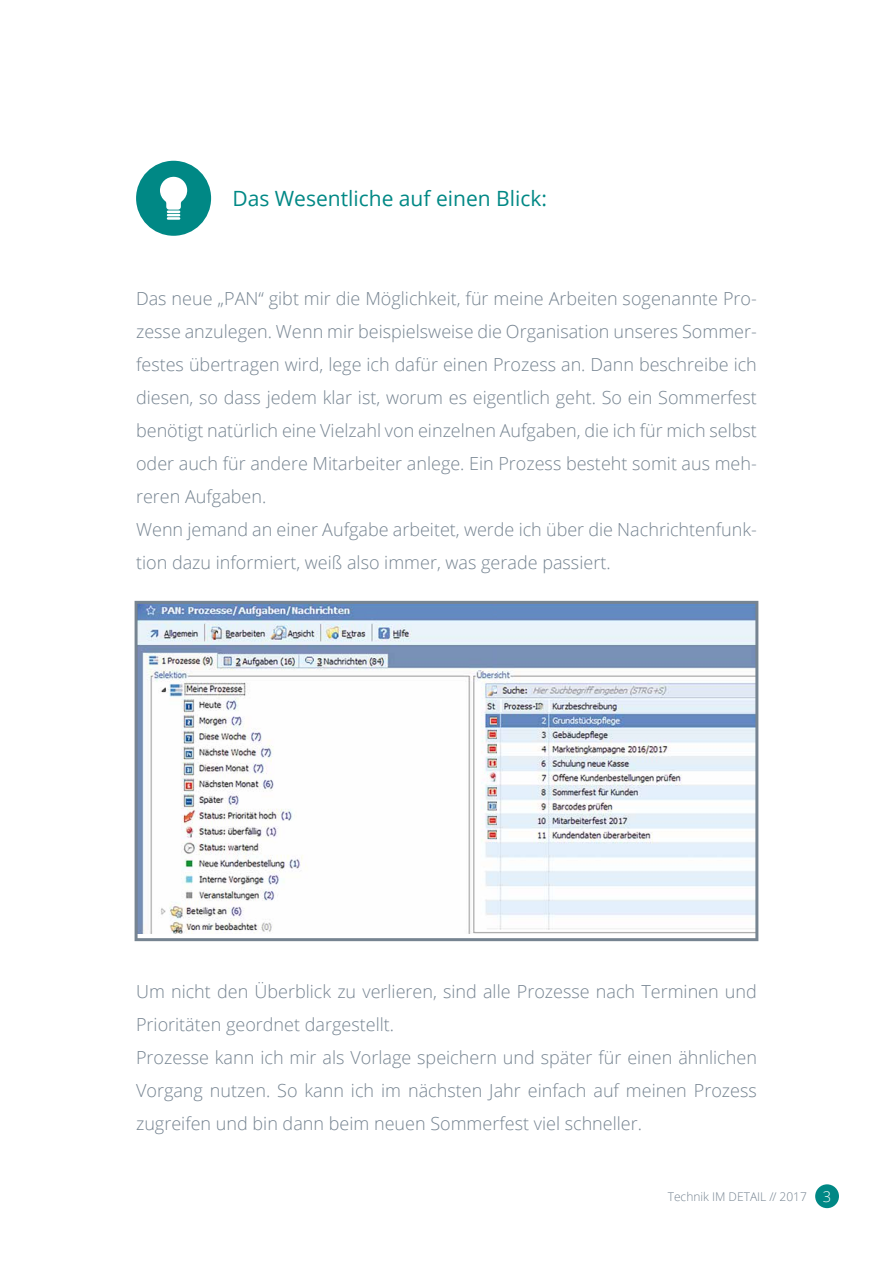
<style>
.page{position:relative;width:893px;height:1263px;background:#fff}
.page>*{position:absolute;margin:0;border:0;box-sizing:border-box;transform-origin:0 0}
.t1{font:21px "Open Sans";color:#008885}
.t2{font:300 18px/33px "Open Sans";color:#768491}
.t3{font:300 12px "Open Sans";color:#768491}
.s1{font-size:14.7px;color:#fff}
</style>
<div class="page">
<div style="left:815px;top:1184px;width:24px;height:24px;background:#008885;border-radius:50%"></div>
<div style="left:136px;top:161px;width:75px;height:75px;background:#008885;border-radius:50%"></div>
<svg style="left:160px;top:176px;width:27px;height:44px"></svg>
<svg style="left:135px;top:601px;width:623px;height:340px"></svg>
<p class="t1" style="left:232px;top:184px;width:316px">Das Wesentliche auf einen Blick:</p>
<p class="t2" style="left:136px;top:282px;width:622px">Das neue „PAN“ gibt mir die Möglichkeit, für meine Arbeiten sogenannte Pro&shy;zesse anzulegen. Wenn mir beispielsweise die Organisation unseres Sommer&shy;festes übertragen wird, lege ich dafür einen Prozess an. Dann beschreibe ich diesen, so dass jedem klar ist, worum es eigentlich geht. So ein Sommerfest benötigt natürlich eine Vielzahl von einzelnen Aufgaben, die ich für mich selbst oder auch für andere Mitarbeiter anlege. Ein Prozess besteht somit aus meh&shy;reren Aufgaben.<br>Wenn jemand an einer Aufgabe arbeitet, werde ich über die Nachrichtenfunk&shy;tion dazu informiert, weiß also immer, was gerade passiert.</p>
<p class="t2" style="left:136px;top:975px;width:622px">Um nicht den Überblick zu verlieren, sind alle Prozesse nach Terminen und Prioritäten geordnet dargestellt.<br>Prozesse kann ich mir als Vorlage speichern und später für einen ähnlichen Vorgang nutzen. So kann ich im nächsten Jahr einfach auf meinen Prozess zugreifen und bin dann beim neuen Sommerfest viel schneller.</p>
<p class="t3" style="left:668px;top:1188px;width:165px">Technik IM DETAIL // 2017 <span class="s1">3</span></p>
</div>
